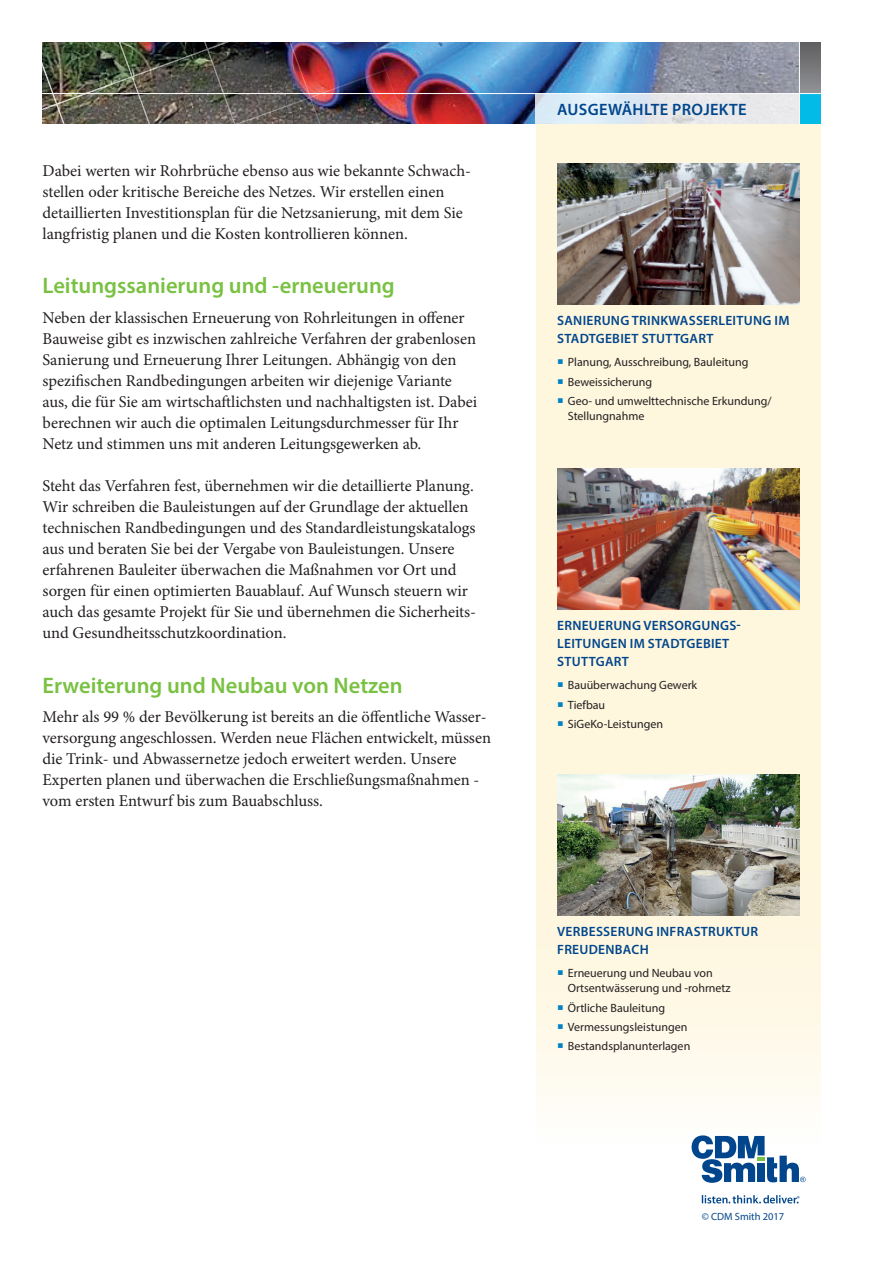
<style>
.page{position:relative;width:893px;height:1263px;background:#fff}
.page>*{position:absolute;margin:0;border:0;box-sizing:border-box;transform-origin:0 0}
.t1{font:600 22.5px "Myriad Pro";color:#79c142}
.t2{font:16.5px/21px "Minion Pro";color:#231f20}
.t3{font:600 16.5px "Myriad Pro";letter-spacing:.02em;color:#01468c}
.t4{font:600 13.5px/18px "Myriad Pro";letter-spacing:.02em;color:#01468c}
.t5{font:12px/19.2px "Myriad Pro";color:#231f20}
.t6{font:10.5px "Myriad Pro";color:#01468c}
</style>
<div class="page">
<svg style="left:536px;top:123px;width:285px;height:1027px;background:#fcf6e0"></svg>
<img style="left:469px;top:43px;width:330px;height:80px">
<div style="left:799px;top:43px;width:22px;height:51px;background:linear-gradient(to bottom,#605f61,#929497)"></div>
<svg style="left:692px;top:1135px;width:113px;height:48px"></svg>
<svg style="left:702px;top:1195px;width:98px;height:8px"></svg>
<div style="left:799px;top:94px;width:22px;height:29px;background:#02bce7"></div>
<div style="left:535px;top:94px;width:264px;height:29px;background:linear-gradient(to right,#daecf7,#ece8e8)"></div>
<img style="left:557px;top:775px;width:242px;height:140px">
<img style="left:557px;top:164px;width:242px;height:140px">
<img style="left:557px;top:469px;width:242px;height:140px">
<hr style="left:0;top:93px;width:893px;height:1px;background:#fff">
<hr style="left:799px;top:0;width:1px;height:123px;background:#fff">
<img style="left:42px;top:42px;width:427px;height:82px">
<svg style="left:558px;top:360px;width:5px;height:4px"></svg>
<svg style="left:558px;top:379px;width:5px;height:5px"></svg>
<svg style="left:558px;top:398px;width:5px;height:5px"></svg>
<svg style="left:558px;top:970px;width:5px;height:5px"></svg>
<svg style="left:558px;top:1005px;width:5px;height:4px"></svg>
<svg style="left:558px;top:1024px;width:5px;height:5px"></svg>
<svg style="left:558px;top:1043px;width:5px;height:5px"></svg>
<svg style="left:558px;top:683px;width:5px;height:4px"></svg>
<svg style="left:558px;top:702px;width:5px;height:5px"></svg>
<svg style="left:558px;top:721px;width:5px;height:5px"></svg>
<p class="t2" style="left:43px;top:160px;width:430px">Dabei werten wir Rohrbrüche ebenso aus wie bekannte Schwach&shy;stellen oder kritische Bereiche des Netzes. Wir erstellen einen detaillierten Investitionsplan für die Netzsanierung, mit dem Sie langfristig planen und die Kosten kontrollieren können.</p>
<h1 class="t1" style="left:43px;top:272px;width:354px">Leitungssanierung und -erneuerung</h1>
<p class="t2" style="left:43px;top:307px;width:436px">Neben der klassischen Erneuerung von Rohrleitungen in offener Bauweise gibt es inzwischen zahlreiche Verfahren der grabenlosen Sanierung und Erneuerung Ihrer Leitungen. Abhängig von den spezifischen Randbedingungen arbeiten wir diejenige Variante aus, die für Sie am wirtschaftlichsten und nachhaltigsten ist. Dabei berechnen wir auch die optimalen Leitungsdurchmesser für Ihr Netz und stimmen uns mit anderen Leitungsgewerken ab.</p>
<p class="t2" style="left:43px;top:475px;width:435px">Steht das Verfahren fest, übernehmen wir die detaillierte Planung.<br>Wir schreiben die Bauleistungen auf der Grundlage der aktuellen technischen Randbedingungen und des Standardleistungskatalogs aus und beraten Sie bei der Vergabe von Bauleistungen. Unsere erfahrenen Bauleiter überwachen die Maßnahmen vor Ort und sorgen für einen optimierten Bauablauf. Auf Wunsch steuern wir auch das gesamte Projekt für Sie und übernehmen die Sicherheits&shy;und Gesundheitsschutzkoordination.</p>
<h1 class="t1" style="left:43px;top:671px;width:362px">Erweiterung und Neubau von Netzen</h1>
<p class="t2" style="left:43px;top:707px;width:450px">Mehr als 99 % der Bevölkerung ist bereits an die öffentliche Wasser&shy;versorgung angeschlossen. Werden neue Flächen entwickelt, müssen die Trink- und Abwassernetze jedoch erweitert werden. Unsere Experten planen und überwachen die Erschließungsmaßnahmen - vom ersten Entwurf bis zum Bauabschluss.</p>
<p class="t3" style="left:557px;top:99px;width:191px">AUSGEWÄHLTE PROJEKTE</p>
<p class="t4" style="left:557px;top:311px;width:234px">SANIERUNG TRINKWASSERLEITUNG IM<br>STADTGEBIET STUTTGART</p>
<p class="t5" style="left:568px;top:352px;width:205px">Planung, Ausschreibung, Bauleitung<br>Beweissicherung<br>Geo- und umwelttechnische Erkundung/</p>
<p class="t5" style="left:568px;top:406px;width:78px">Stellungnahme</p>
<p class="t4" style="left:557px;top:616px;width:185px">ERNEUERUNG VERSORGUNGS-<br>LEITUNGEN IM STADTGEBIET<br>STUTTGART</p>
<p class="t5" style="left:568px;top:676px;width:131px">Bauüberwachung Gewerk<br>Tiefbau<br>SiGeKo-Leistungen</p>
<p class="t4" style="left:557px;top:922px;width:202px">VERBESSERUNG INFRASTRUKTUR<br>FREUDENBACH</p>
<p class="t5" style="left:568px;top:966px;width:164px;line-height:15px">Erneuerung und Neubau von<br>Ortsentwässerung und -rohrnetz</p>
<p class="t5" style="left:568px;top:998px;width:124px">Örtliche Bauleitung<br>Vermessungsleistungen<br>Bestandsplanunterlagen</p>
<p class="t6" style="left:702px;top:1210px;width:84px">© CDM Smith 2017</p>
</div>
